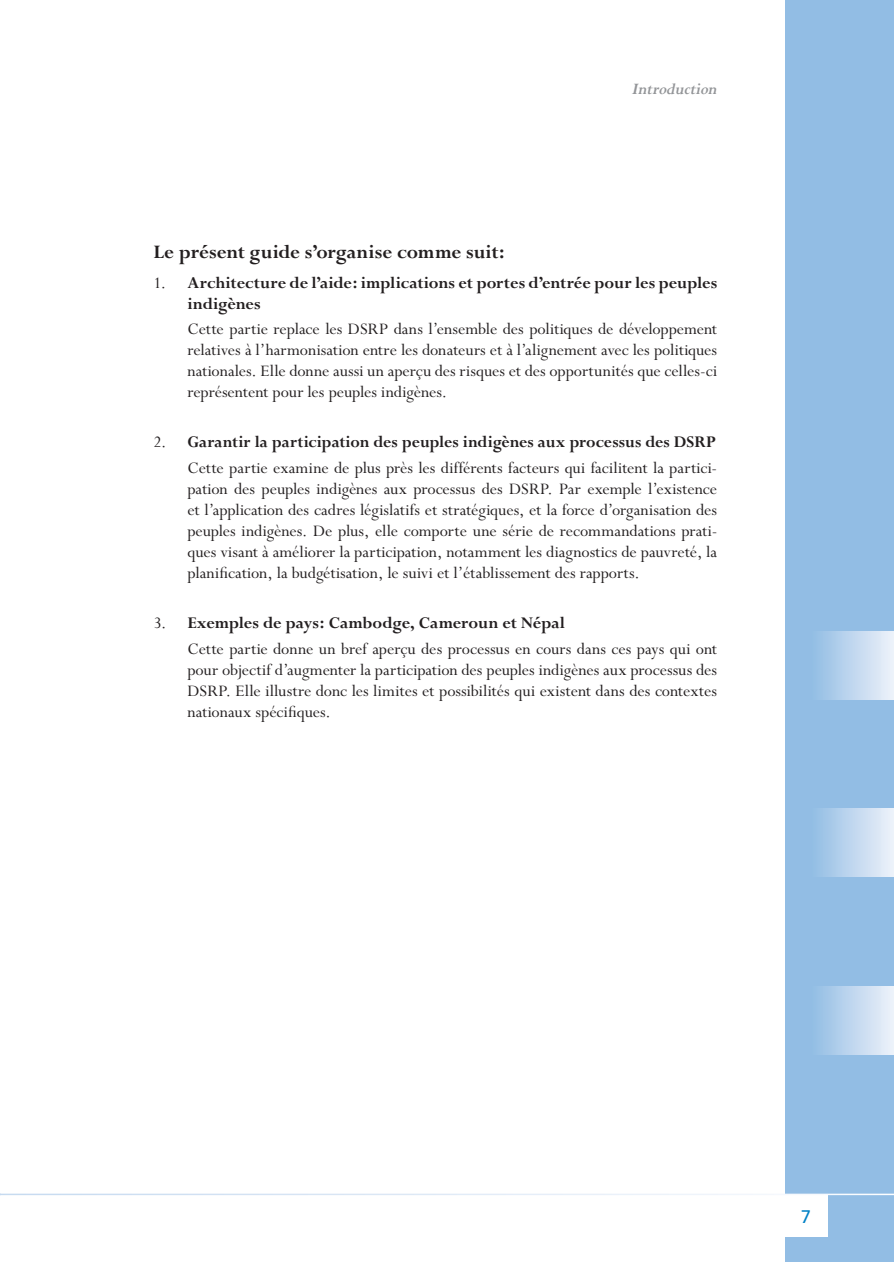
<style>
.page{position:relative;width:894px;height:1262px;background:#fff}
.page>*{position:absolute;margin:0;border:0;box-sizing:border-box;transform-origin:0 0}
.t1{font:700 21px "Perpetua";color:#231f20}
.t2{font:18px/21px "Perpetua";color:#231f20;text-align:justify}
.t3{font:700 18px/21px "Perpetua";letter-spacing:-.005em;color:#231f20}
.t4{font:italic 700 18px "Perpetua";letter-spacing:-.01em;color:#939598}
.t5{font:500 18px "Avenir";color:#0081c6}
.s1{font-weight:400}
.s2{font-weight:700}
</style>
<div class="page">
<div style="left:785px;top:0;width:108px;height:1261px;background:#92bde4"></div>
<div style="left:784px;top:1194px;width:43px;height:42px;background:#fff"></div>
<hr style="left:0;top:1193px;width:893px;height:2px;background:#fff">
<div style="left:785px;top:986px;width:108px;height:68px;background:linear-gradient(to right,#80b3e0,#e7eef8)"></div>
<div style="left:785px;top:808px;width:108px;height:68px;background:linear-gradient(to right,#80b3e0,#e7eef8)"></div>
<div style="left:785px;top:631px;width:108px;height:68px;background:linear-gradient(to right,#80b3e0,#e7eef8)"></div>
<p class="t4" style="left:631px;top:79px;width:87px">Introduction</p>
<p class="t1" style="left:153px;top:241px;width:352px">Le présent guide s’organise comme suit:</p>
<p class="t3" style="left:187px;top:272px;width:531px;text-indent:-34px"><span class="s1">1.</span> Architecture de l’aide: implications et portes d’entrée pour les peuples indigènes</p>
<p class="t2" style="left:187px;top:319px;width:531px">Cette partie replace les DSRP dans l’ensemble des politiques de développement relatives à l’harmonisation entre les donateurs et à l’alignement avec les politiques nationales. Elle donne aussi un aperçu des risques et des opportunités que celles-ci représentent pour les peuples indigènes.</p>
<p class="t2" style="left:153px;top:430px;width:565px;line-height:25.2px;text-align:right">2. <span class="s2">Garantir la participation des peuples indigènes aux processus des DSRP<br></span>Cette partie examine de plus près les différents facteurs qui facilitent la partici-</p>
<p class="t2" style="left:187px;top:479px;width:531px">pation des peuples indigènes aux processus des DSRP. Par exemple l’existence et l’application des cadres législatifs et stratégiques, et la force d’organisation des peuples indigènes. De plus, elle comporte une série de recommandations prati&shy;ques visant à améliorer la participation, notamment les diagnostics de pauvreté, la planification, la budgétisation, le suivi et l’établissement des rapports.</p>
<p class="t2" style="left:187px;top:611px;width:531px;line-height:25.2px;text-indent:-34px">3. <span class="s2">Exemples de pays: Cambodge, Cameroun et Népal<br></span>Cette partie donne un bref aperçu des processus en cours dans ces pays qui ont</p>
<p class="t2" style="left:187px;top:659px;width:531px">pour objectif d’augmenter la participation des peuples indigènes aux processus des DSRP. Elle illustre donc les limites et possibilités qui existent dans des contextes nationaux spécifiques.</p>
<p class="t5" style="left:800px;top:1206px;width:12px">7</p>
</div>
